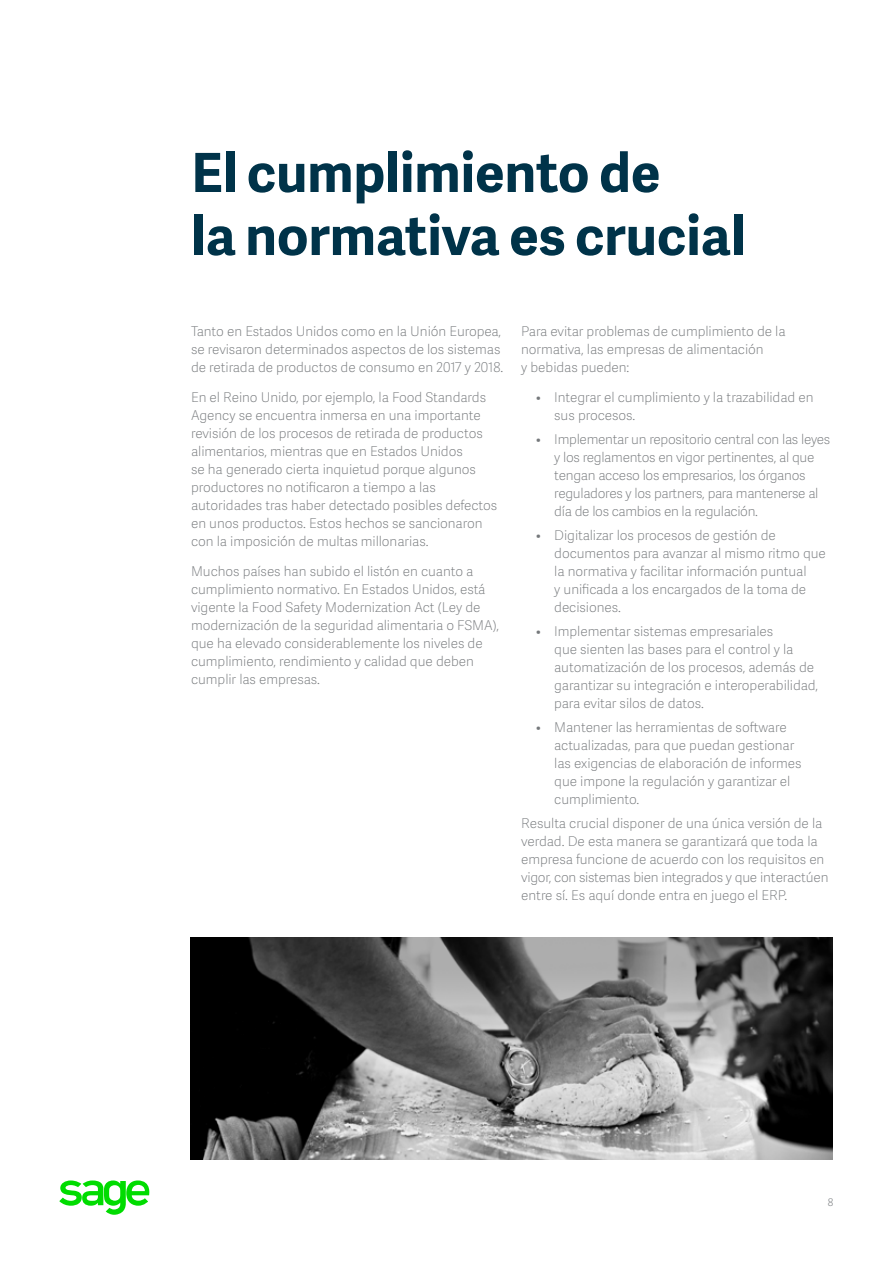
<style>
.page{position:relative;width:893px;height:1263px;background:#fff}
.page>*{position:absolute;margin:0;border:0;box-sizing:border-box;transform-origin:0 0}
.t1{font:700 54px/63px "Adelle Sans SAGE";color:#003349}
.t2{font:13.5px/18px "Adelle Sans SAGE Th";letter-spacing:-.005em;color:#75787b}
.t3{font:10.5px "Adelle Sans SAGE Lt";color:#888b8d}
</style>
<div class="page">
<svg style="left:59px;top:1181px;width:91px;height:34px"></svg>
<img style="left:190px;top:938px;width:642px;height:222px">
<h1 class="t1" style="left:191px;top:139px;width:555px">El cumplimiento de<br>la normativa es crucial</h1>
<p class="t2" style="left:191px;top:322px;width:313px">Tanto en Estados Unidos como en la Unión Europea, se revisaron determinados aspectos de los sistemas de retirada de productos de consumo en 2017 y 2018.</p>
<p class="t2" style="left:191px;top:388px;width:308px">En el Reino Unido, por ejemplo, la Food Standards Agency se encuentra inmersa en una importante revisión de los procesos de retirada de productos alimentarios, mientras que en Estados Unidos<br>se ha generado cierta inquietud porque algunos productores no notificaron a tiempo a las autoridades tras haber detectado posibles defectos en unos productos. Estos hechos se sancionaron con la imposición de multas millonarias.</p>
<p class="t2" style="left:191px;top:562px;width:309px">Muchos países han subido el listón en cuanto a cumplimiento normativo. En Estados Unidos, está vigente la Food Safety Modernization Act (Ley de modernización de la seguridad alimentaria o FSMA), que ha elevado considerablemente los niveles de cumplimiento, rendimiento y calidad que deben cumplir las empresas.</p>
<p class="t2" style="left:521px;top:322px;width:266px">Para evitar problemas de cumplimiento de la normativa, las empresas de alimentación<br>y bebidas pueden:</p>
<p class="t2" style="left:554px;top:388px;width:261px;text-indent:-18px">• Integrar el cumplimiento y la trazabilidad en sus procesos.</p>
<p class="t2" style="left:554px;top:430px;width:277px;text-indent:-18px">• Implementar un repositorio central con las leyes y los reglamentos en vigor pertinentes, al que tengan acceso los empresarios, los órganos reguladores y los partners, para mantenerse al día de los cambios en la regulación.</p>
<p class="t2" style="left:554px;top:526px;width:273px;text-indent:-18px">• Digitalizar los procesos de gestión de documentos para avanzar al mismo ritmo que la normativa y facilitar información puntual<br>y unificada a los encargados de la toma de decisiones.</p>
<p class="t2" style="left:554px;top:622px;width:265px;text-indent:-18px">• Implementar sistemas empresariales<br>que sienten las bases para el control y la automatización de los procesos, además de garantizar su integración e interoperabilidad, para evitar silos de datos.</p>
<p class="t2" style="left:554px;top:718px;width:249px;text-indent:-18px">• Mantener las herramientas de software actualizadas, para que puedan gestionar las exigencias de elaboración de informes que impone la regulación y garantizar el cumplimiento.</p>
<p class="t2" style="left:521px;top:814px;width:309px">Resulta crucial disponer de una única versión de la verdad. De esta manera se garantizará que toda la empresa funcione de acuerdo con los requisitos en vigor, con sistemas bien integrados y que interactúen entre sí. Es aquí donde entra en juego el ERP.</p>
<p class="t3" style="left:827px;top:1195px;width:7px">8</p>
</div>
